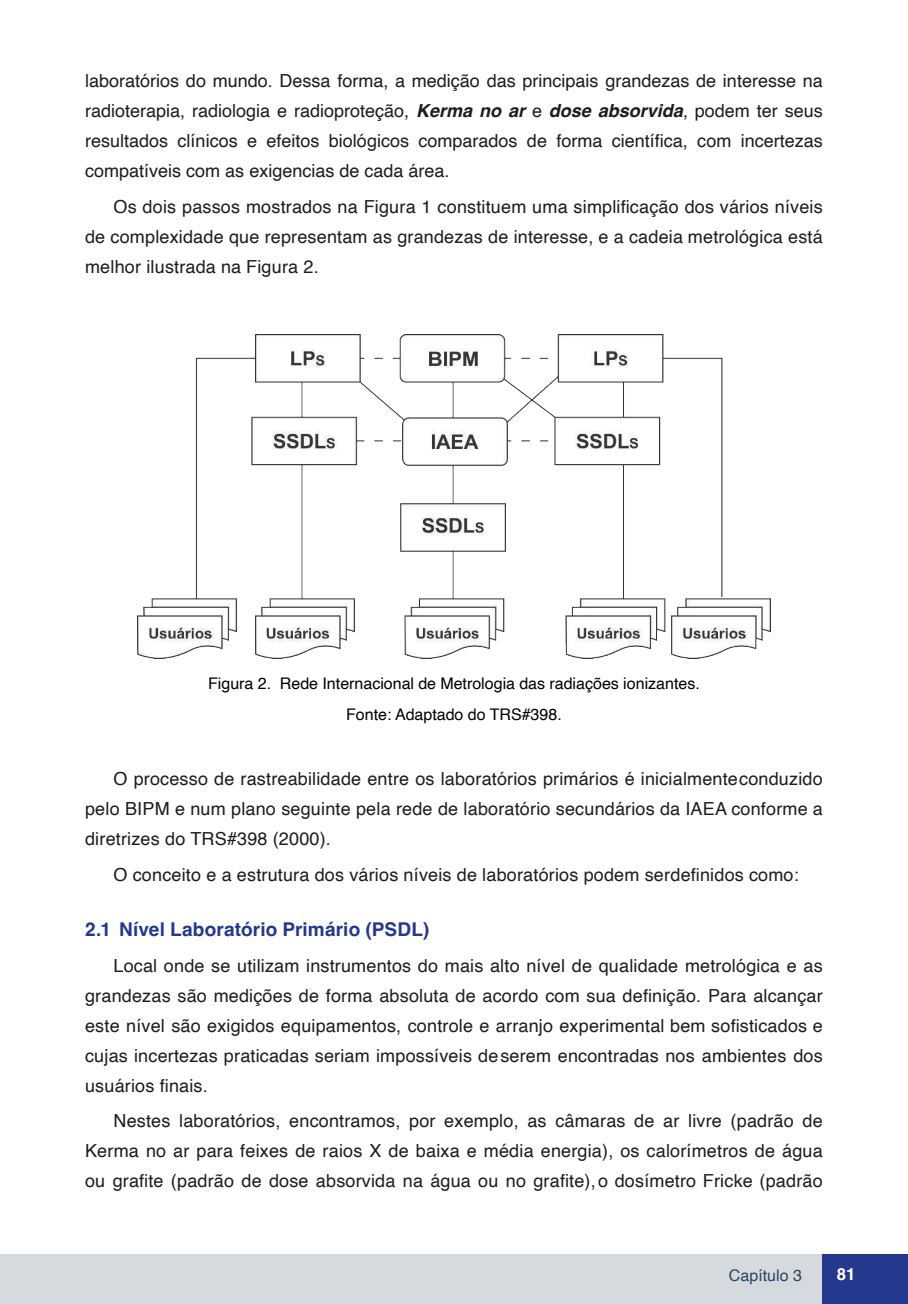
<style>
.page{position:relative;width:908px;height:1304px;background:#fff}
.page>*{position:absolute;margin:0;border:0;box-sizing:border-box;transform-origin:0 0}
.t1{font:700 19px "Helvetica";letter-spacing:.01em;color:#24388e}
.t2{font:18px/30px "Helvetica";letter-spacing:.01em;color:#1d1d1b;text-align:justify}
.t3{font:700 16.8px "Helvetica";color:#fff}
.t4{font:16px/30.6px "Helvetica";color:#000;text-align:center}
.t5{font:16px "Helvetica";color:#2b445f}
.s1{font-weight:700;font-style:italic}
</style>
<div class="page">
<div style="left:0;top:1254px;width:907px;height:50px;background:#d5dadf"></div>
<div style="left:822px;top:1254px;width:85px;height:50px;background:#24388e"></div>
<img style="left:138px;top:334px;width:632px;height:324px">
<p class="t2" style="left:85px;top:66px;width:739px">laboratórios do mundo. Dessa forma, a medição das principais grandezas de interesse na radioterapia, radiologia e radioproteção, <span class="s1">Kerma no ar</span> e <span class="s1">dose absorvida</span>, podem ter seus resultados clínicos e efeitos biológicos comparados de forma científica, com incertezas compatíveis com as exigencias de cada área.</p>
<p class="t2" style="left:85px;top:192px;width:738px;text-indent:28px">Os dois passos mostrados na Figura 1 constituem uma simplificação dos vários níveis de complexidade que representam as grandezas de interesse, e a cadeia metrológica está melhor ilustrada na Figura 2.</p>
<p class="t4" style="left:208px;top:669px;width:493px">Figura 2. Rede Internacional de Metrologia das radiações ionizantes.<br>Fonte: Adaptado do TRS#398.</p>
<p class="t2" style="left:85px;top:764px;width:738px;text-indent:28px">O processo de rastreabilidade entre os laboratórios primários é inicialmente conduzido pelo BIPM e num plano seguinte pela rede de laboratório secundários da IAEA conforme a diretrizes do TRS#398 (2000).</p>
<p class="t2" style="left:113px;top:860px;width:686px">O conceito e a estrutura dos vários níveis de laboratórios podem ser definidos como:</p>
<p class="t1" style="left:85px;top:918px;width:345px">2.1 Nível Laboratório Primário (PSDL)</p>
<p class="t2" style="left:85px;top:951px;width:738px;text-indent:28px">Local onde se utilizam instrumentos do mais alto nível de qualidade metrológica e as grandezas são medições de forma absoluta de acordo com sua definição. Para alcançar este nível são exigidos equipamentos, controle e arranjo experimental bem sofisticados e cujas incertezas praticadas seriam impossíveis de serem encontradas nos ambientes dos usuários finais.</p>
<p class="t2" style="left:85px;top:1107px;width:738px;text-indent:28px">Nestes laboratórios, encontramos, por exemplo, as câmaras de ar livre (padrão de Kerma no ar para feixes de raios X de baixa e média energia), os calorímetros de água ou grafite (padrão de dose absorvida na água ou no grafite), o dosímetro Fricke (padrão</p>
<p class="t5" style="left:728px;top:1263px;width:74px">Capítulo 3</p>
<p class="t3" style="left:836px;top:1264px;width:20px">81</p>
</div>
